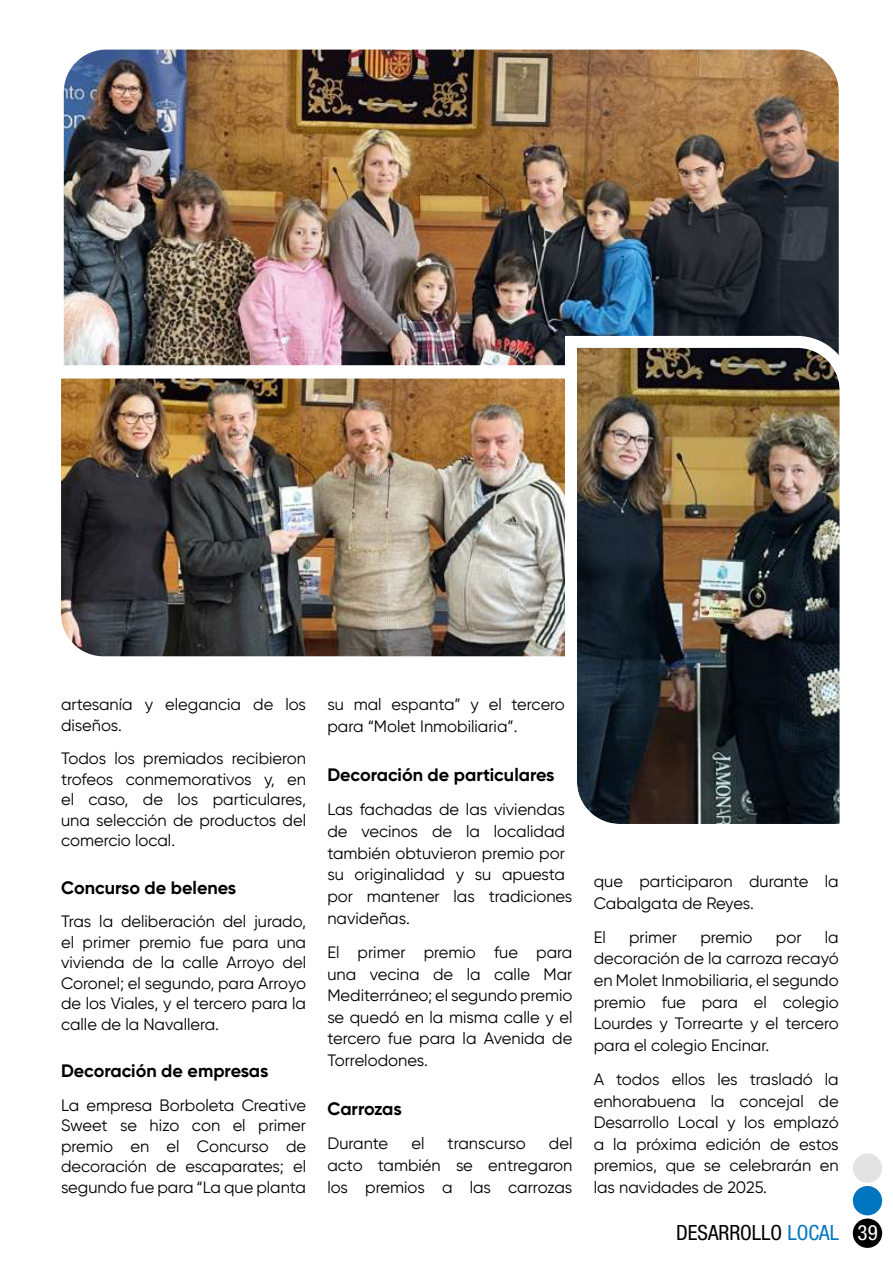
<style>
.page{position:relative;width:893px;height:1263px;background:#fff}
.page>*{position:absolute;margin:0;border:0;box-sizing:border-box;transform-origin:0 0}
.t1{font:condensed 21px "Helvetica Neue LT Std";color:#000}
.t2{font:700 18px "Gilroy";color:#000}
.t3{font:16.5px/21.6px "Gilroy";color:#000;text-align:justify}
.s1{color:#0075bf}
.s2{color:#fff}
</style>
<div class="page">
<div style="left:853px;top:1153px;width:29px;height:30px;background:#e3e3e3;border-radius:50%"></div>
<div style="left:853px;top:1186px;width:29px;height:29px;background:#0075bf;border-radius:50%"></div>
<div style="left:853px;top:1218px;width:29px;height:30px;background:#000;border-radius:50%"></div>
<img style="left:64px;top:50px;width:775px;height:315px">
<img style="left:61px;top:379px;width:498px;height:277px">
<img style="left:559px;top:330px;width:281px;height:494px">
<p class="t3" style="left:61px;top:694px;width:247px;line-height:20.5px">artesanía y elegancia de los diseños.</p>
<p class="t3" style="left:61px;top:748px;width:247px;line-height:20.5px">Todos los premiados recibieron trofeos conmemorativos y, en el caso, de los particulares, una selección de productos del comercio local.</p>
<p class="t2" style="left:61px;top:876px;width:177px">Concurso de belenes</p>
<p class="t3" style="left:61px;top:911px;width:247px;line-height:20.5px">Tras la deliberación del jurado, el primer premio fue para una vivienda de la calle Arroyo del Coronel; el segundo, para Arroyo de los Viales, y el tercero para la calle de la Navallera.</p>
<p class="t2" style="left:61px;top:1060px;width:209px">Decoración de empresas</p>
<p class="t3" style="left:61px;top:1094px;width:247px;line-height:20.5px">La empresa Borboleta Creative Sweet se hizo con el primer premio en el Concurso de decoración de escaparates; el segundo fue para “La que planta</p>
<p class="t3" style="left:327px;top:694px;width:239px">su mal espanta” y el tercero para “Molet Inmobiliaria”.</p>
<p class="t2" style="left:327px;top:763px;width:229px">Decoración de particulares</p>
<p class="t3" style="left:327px;top:799px;width:247px;text-align:left">Las fachadas de las viviendas de vecinos de la localidad también obtuvieron premio por su originalidad y su apuesta por mantener las tradiciones navideñas.</p>
<p class="t3" style="left:327px;top:941px;width:247px">El primer premio fue para una vecina de la calle Mar Mediterráneo; el segundo premio se quedó en la misma calle y el tercero fue para la Avenida de Torrelodones.</p>
<p class="t2" style="left:327px;top:1097px;width:76px">Carrozas</p>
<p class="t3" style="left:327px;top:1133px;width:62px">Durante</p>
<p class="t3" style="left:411px;top:1133px;width:15px">el</p>
<p class="t3" style="left:448px;top:1133px;width:80px">transcurso</p>
<p class="t3" style="left:327px;top:1133px;width:247px;text-indent:222px">del acto también se entregaron los premios a las carrozas</p>
<p class="t3" style="left:594px;top:870px;width:247px">que participaron durante la<br>Cabalgata de Reyes.</p>
<p class="t3" style="left:594px;top:926px;width:14px">El</p>
<p class="t3" style="left:629px;top:926px;width:49px">primer</p>
<p class="t3" style="left:700px;top:926px;width:54px">premio</p>
<p class="t3" style="left:776px;top:926px;width:27px">por</p>
<p class="t3" style="left:594px;top:926px;width:247px;text-indent:231px">la decoración de la carroza recayó en Molet Inmobiliaria, el segundo premio fue para el colegio Lourdes y Torrearte y el tercero para el colegio Encinar.</p>
<p class="t3" style="left:594px;top:1068px;width:247px">A todos ellos les trasladó la enhorabuena la concejal de Desarrollo Local y los emplazó a la próxima edición de estos premios, que se celebrarán en las navidades de 2025.</p>
<p class="t1" style="left:676px;top:1221px;width:203px">DESARROLLO <span class="s1">LOCAL</span> <span class="s2">39</span></p>
</div>
